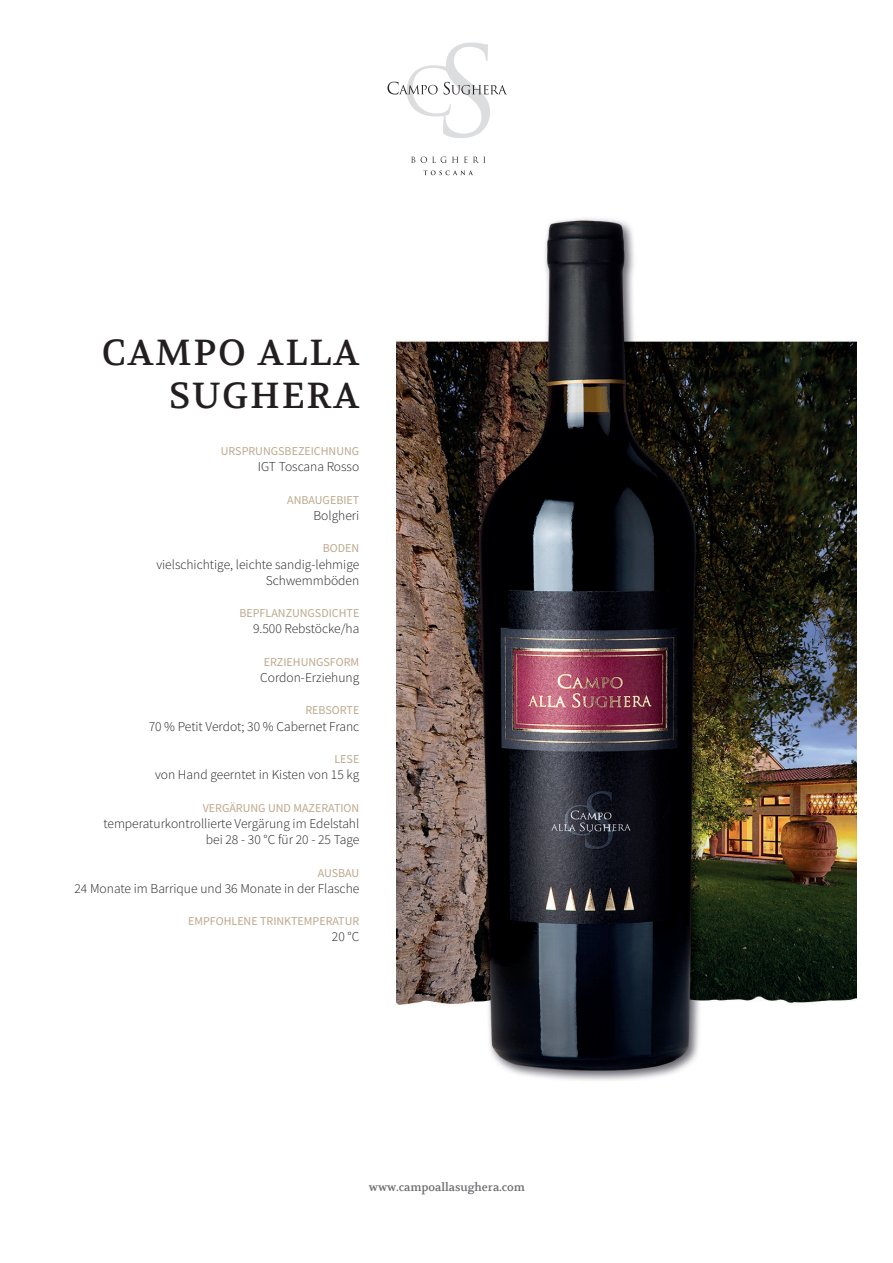
<style>
.page{position:relative;width:893px;height:1263px;background:#fff}
.page>*{position:absolute;margin:0;border:0;box-sizing:border-box;transform-origin:0 0}
.t1{font:36px/43.2px "Volkhov";letter-spacing:.05em;color:#231f20;text-align:right}
.t2{font:300 13.5px/16.2px "Mada";color:#231f20;text-align:right}
.t3{font:12px "Mada";color:#bea88d}
.t4{font:11.25px "Volkhov";color:#6c6d70}
</style>
<div class="page">
<svg style="left:387px;top:43px;width:120px;height:132px"></svg>
<img style="left:397px;top:218px;width:459px;height:863px">
<h1 class="t1" style="left:102px;top:332px;width:259px">CAMPO ALLA<br>SUGHERA</h1>
<p class="t3" style="left:221px;top:445px;width:140px">URSPRUNGSBEZEICHNUNG</p>
<p class="t2" style="left:258px;top:459px;width:103px">IGT Toscana Rosso</p>
<p class="t3" style="left:287px;top:493px;width:74px">ANBAUGEBIET</p>
<p class="t2" style="left:313px;top:508px;width:47px">Bolgheri</p>
<p class="t3" style="left:323px;top:542px;width:38px">BODEN</p>
<p class="t2" style="left:156px;top:557px;width:204px">vielschichtige, leichte sandig-lehmige<br>Schwemmböden</p>
<p class="t3" style="left:239px;top:607px;width:121px">BEPFLANZUNGSDICHTE</p>
<p class="t2" style="left:253px;top:621px;width:108px">9.500 Rebstöcke/ha</p>
<p class="t3" style="left:264px;top:655px;width:97px">ERZIEHUNGSFORM</p>
<p class="t2" style="left:260px;top:670px;width:101px">Cordon-Erziehung</p>
<p class="t3" style="left:305px;top:704px;width:55px">REBSORTE</p>
<p class="t2" style="left:149px;top:719px;width:212px">70 % Petit Verdot; 30 % Cabernet Franc</p>
<p class="t3" style="left:334px;top:752px;width:26px">LESE</p>
<p class="t2" style="left:155px;top:767px;width:206px">von Hand geerntet in Kisten von 15 kg</p>
<p class="t3" style="left:203px;top:801px;width:158px">VERGÄRUNG UND MAZERATION</p>
<p class="t2" style="left:103px;top:816px;width:257px">temperaturkontrollierte Vergärung im Edelstahl bei 28 - 30 °C für 20 - 25 Tage</p>
<p class="t3" style="left:318px;top:866px;width:43px">AUSBAU</p>
<p class="t2" style="left:74px;top:881px;width:286px">24 Monate im Barrique und 36 Monate in der Flasche</p>
<p class="t3" style="left:188px;top:914px;width:173px">EMPFOHLENE TRINKTEMPERATUR</p>
<p class="t2" style="left:332px;top:929px;width:29px">20 °C</p>
<p class="t4" style="left:369px;top:1180px;width:158px">www.campoallasughera.com</p>
</div>
